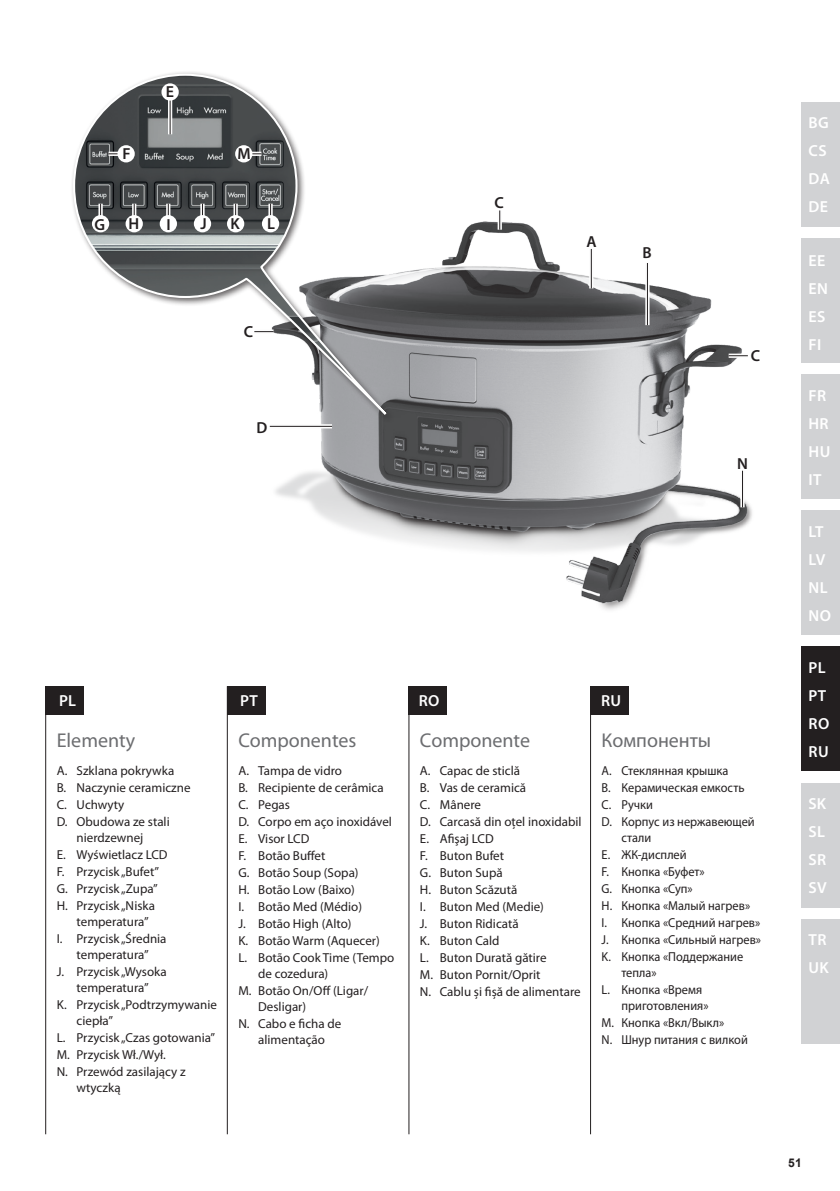
<style>
.page{position:relative;width:840px;height:1191px;background:#fff}
.page>*{position:absolute;margin:0;border:0;box-sizing:border-box;transform-origin:0 0}
.t1{font:20px "Myriad Pro";color:#6c6d70}
.t2{font:600 16px/28px "Myriad Pro";letter-spacing:.02em;color:#fff}
.t3{font:600 16px "Myriad Pro";color:#231f20}
.t4{font:13px/17px "Myriad Pro";color:#231f20}
.t5{font:13px "Myriad Pro";color:#231f20;scale:.95 1}
.t6{font:700 12px "Arial";color:#231f20}
</style>
<div class="page">
<img style="left:275px;top:222px;width:477px;height:388px">
<div style="left:70px;top:70px;width:324px;height:353px;background:#231f20;opacity:.7"></div>
<svg style="left:72px;top:73px;width:318px;height:346px"></svg>
<svg style="left:589px;top:249px;width:4px;height:39px"></svg>
<svg style="left:645px;top:263px;width:4px;height:62px"></svg>
<svg style="left:270px;top:424px;width:62px;height:4px"></svg>
<svg style="left:740px;top:471px;width:4px;height:36px"></svg>
<hr style="left:590px;top:249px;width:1px;height:39px;background:#231f20">
<hr style="left:646px;top:263px;width:1px;height:62px;background:#231f20">
<hr style="left:270px;top:426px;width:62px;height:1px;background:#231f20">
<hr style="left:741px;top:471px;width:1px;height:36px;background:#231f20">
<svg style="left:497px;top:210px;width:4px;height:20px"></svg>
<svg style="left:728px;top:353px;width:19px;height:5px"></svg>
<svg style="left:254px;top:329px;width:19px;height:5px"></svg>
<svg style="left:499px;top:210px;width:1px;height:20px"></svg>
<svg style="left:728px;top:355px;width:19px;height:1px"></svg>
<svg style="left:254px;top:331px;width:19px;height:1px"></svg>
<svg style="left:168px;top:101px;width:4px;height:33px"></svg>
<svg style="left:108px;top:152px;width:9px;height:4px"></svg>
<svg style="left:252px;top:152px;width:9px;height:4px"></svg>
<svg style="left:98px;top:204px;width:5px;height:12px"></svg>
<svg style="left:132px;top:204px;width:4px;height:11px"></svg>
<svg style="left:200px;top:204px;width:4px;height:11px"></svg>
<svg style="left:233px;top:204px;width:5px;height:11px"></svg>
<svg style="left:268px;top:204px;width:4px;height:11px"></svg>
<svg style="left:166px;top:204px;width:4px;height:11px"></svg>
<hr style="left:169px;top:99px;width:1px;height:35px;background:#231f20">
<div style="left:161px;top:83px;width:18px;height:18px;background:#fff;border-radius:50%"></div>
<div style="left:117px;top:145px;width:18px;height:17px;background:#fff;border-radius:50%"></div>
<div style="left:235px;top:145px;width:17px;height:17px;background:#fff;border-radius:50%"></div>
<div style="left:92px;top:215px;width:17px;height:17px;background:#fff;border-radius:50%"></div>
<div style="left:125px;top:215px;width:18px;height:17px;background:#fff;border-radius:50%"></div>
<div style="left:194px;top:215px;width:17px;height:17px;background:#fff;border-radius:50%"></div>
<div style="left:227px;top:215px;width:17px;height:17px;background:#fff;border-radius:50%"></div>
<div style="left:262px;top:215px;width:17px;height:17px;background:#fff;border-radius:50%"></div>
<div style="left:160px;top:215px;width:17px;height:17px;background:#fff;border-radius:50%"></div>
<hr style="left:227px;top:686px;width:1px;height:448px;background:#231f20">
<div style="left:227px;top:686px;width:38px;height:28px;background:#231f20"></div>
<hr style="left:590px;top:686px;width:1px;height:448px;background:#231f20">
<div style="left:590px;top:686px;width:38px;height:28px;background:#231f20"></div>
<hr style="left:45px;top:686px;width:1px;height:448px;background:#231f20">
<div style="left:45px;top:686px;width:39px;height:28px;background:#231f20"></div>
<hr style="left:408px;top:686px;width:1px;height:448px;background:#231f20">
<div style="left:408px;top:686px;width:38px;height:28px;background:#231f20"></div>
<div style="left:801px;top:102px;width:38px;height:125px;background:#d1d2d4"></div>
<div style="left:801px;top:238px;width:38px;height:125px;background:#d1d2d4"></div>
<div style="left:801px;top:374px;width:38px;height:125px;background:#d1d2d4"></div>
<div style="left:801px;top:510px;width:38px;height:125px;background:#d1d2d4"></div>
<div style="left:801px;top:646px;width:38px;height:125px;background:#231f20"></div>
<div style="left:801px;top:782px;width:38px;height:125px;background:#d1d2d4"></div>
<div style="left:801px;top:918px;width:38px;height:125px;background:#d1d2d4"></div>
<p class="t3" style="left:166px;top:82px;width:10px">E</p>
<p class="t3" style="left:122px;top:144px;width:10px">F</p>
<p class="t3" style="left:237px;top:144px;width:15px">M</p>
<p class="t3" style="left:95px;top:214px;width:12px">G</p>
<p class="t3" style="left:128px;top:214px;width:12px">H</p>
<p class="t3" style="left:166px;top:214px;width:6px">I</p>
<p class="t3" style="left:200px;top:214px;width:8px">J</p>
<p class="t3" style="left:230px;top:214px;width:11px">K</p>
<p class="t3" style="left:267px;top:214px;width:9px">L</p>
<p class="t3" style="left:243px;top:322px;width:11px">C</p>
<p class="t3" style="left:256px;top:417px;width:12px">D</p>
<p class="t3" style="left:494px;top:192px;width:11px">C</p>
<p class="t3" style="left:586px;top:231px;width:12px">A</p>
<p class="t3" style="left:642px;top:243px;width:11px">B</p>
<p class="t3" style="left:750px;top:346px;width:11px">C</p>
<p class="t3" style="left:736px;top:453px;width:12px">N</p>
<p class="t2" style="left:59px;top:686px;width:19px">PL</p>
<h1 class="t1" style="left:57px;top:727px;width:80px">Elementy</h1>
<p class="t4" style="left:57px;top:761px;width:119px">A. Szklana pokrywka</p>
<p class="t4" style="left:57px;top:778px;width:135px">B. Naczynie ceramiczne</p>
<p class="t4" style="left:57px;top:795px;width:69px">C. Uchwyty</p>
<p class="t4" style="left:57px;top:812px;width:114px">D. Obudowa ze stali</p>
<p class="t4" style="left:77px;top:828px;width:68px">nierdzewnej</p>
<p class="t4" style="left:57px;top:845px;width:112px">E. Wyświetlacz LCD</p>
<p class="t4" style="left:57px;top:862px;width:104px">F. Przycisk „Bufet”</p>
<p class="t4" style="left:57px;top:880px;width:103px">G. Przycisk „Zupa”</p>
<p class="t4" style="left:57px;top:897px;width:100px">H. Przycisk „Niska</p>
<p class="t4" style="left:77px;top:913px;width:73px">temperatura”</p>
<p class="t4" style="left:57px;top:930px;width:111px">I. Przycisk „Średnia</p>
<p class="t4" style="left:77px;top:946px;width:73px">temperatura”</p>
<p class="t4" style="left:57px;top:963px;width:112px">J. Przycisk „Wysoka</p>
<p class="t4" style="left:77px;top:979px;width:73px">temperatura”</p>
<p class="t4" style="left:57px;top:996px;width:162px">K. Przycisk „Podtrzymywanie</p>
<p class="t4" style="left:77px;top:1012px;width:38px">ciepła”</p>
<p class="t4" style="left:57px;top:1029px;width:160px">L. Przycisk „Czas gotowania”</p>
<p class="t4" style="left:57px;top:1046px;width:111px">M. Przycisk Wł./Wył.</p>
<p class="t4" style="left:57px;top:1063px;width:130px">N. Przewód zasilający z</p>
<p class="t4" style="left:77px;top:1079px;width:45px">wtyczką</p>
<p class="t2" style="left:240px;top:686px;width:10px">Pt</p>
<h1 class="t1" style="left:238px;top:727px;width:119px">Componentes</h1>
<p class="t4" style="left:238px;top:761px;width:105px">A. Tampa de vidro</p>
<p class="t4" style="left:238px;top:778px;width:147px">B. Recipiente de cerâmica</p>
<p class="t4" style="left:238px;top:795px;width:53px">C. Pegas</p>
<p class="t4" style="left:238px;top:812px;width:155px">D. Corpo em aço inoxidável</p>
<p class="t4" style="left:238px;top:829px;width:73px">E. Visor LCD</p>
<p class="t4" style="left:238px;top:846px;width:88px">F. Botão Buffet</p>
<p class="t4" style="left:238px;top:863px;width:122px">G. Botão Soup (Sopa)</p>
<p class="t4" style="left:238px;top:881px;width:118px">H. Botão Low (Baixo)</p>
<p class="t4" style="left:238px;top:898px;width:125px">I. Botão Med (Médio)</p>
<p class="t4" style="left:238px;top:915px;width:114px">J. Botão High (Alto)</p>
<p class="t4" style="left:238px;top:932px;width:143px">K. Botão Warm (Aquecer)</p>
<p class="t4" style="left:238px;top:949px;width:157px">L. Botão Cook Time (Tempo</p>
<p class="t4" style="left:258px;top:965px;width:72px">de cozedura)</p>
<p class="t4" style="left:238px;top:982px;width:131px">M. Botão On/Off (Ligar/</p>
<p class="t4" style="left:258px;top:998px;width:49px">Desligar)</p>
<p class="t4" style="left:238px;top:1015px;width:104px">N. Cabo e ficha de</p>
<p class="t4" style="left:258px;top:1031px;width:68px">alimentação</p>
<p class="t2" style="left:418px;top:686px;width:22px">RO</p>
<h1 class="t1" style="left:420px;top:727px;width:112px">Componente</h1>
<p class="t4" style="left:420px;top:761px;width:163px">A. Capac de sticlă<br>B. Vas de ceramică<br>C. Mânere<br>D. Carcasă din oţel inoxidabil<br>E. Afişaj LCD<br>F. Buton Bufet<br>G. Buton Supă<br>H. Buton Scăzută<br>I. Buton Med (Medie)<br>J. Buton Ridicată<br>K. Buton Cald<br>L. Buton Durată gătire<br>M. Buton Pornit/Oprit<br>N. Cablu și fișă de alimentare</p>
<p class="t2" style="left:600px;top:686px;width:22px">RU</p>
<h1 class="t1" style="left:601px;top:727px;width:111px">Компоненты</h1>
<p class="t5" style="left:601px;top:762px;width:135px">А. Стеклянная крышка</p>
<p class="t5" style="left:601px;top:779px;width:152px">В. Керамическая емкость</p>
<p class="t5" style="left:601px;top:796px;width:56px">С. Ручки</p>
<p class="t5" style="left:601px;top:813px;width:163px">D. Корпус из нержавеющей</p>
<p class="t5" style="left:621px;top:829px;width:33px">стали</p>
<p class="t5" style="left:601px;top:846px;width:91px">Е. ЖК-дисплей</p>
<p class="t5" style="left:601px;top:863px;width:110px">F. Кнопка «Буфет»</p>
<p class="t5" style="left:601px;top:880px;width:97px">G. Кнопка «Суп»</p>
<p class="t5" style="left:601px;top:897px;width:158px">H. Кнопка «Малый нагрев»</p>
<p class="t5" style="left:601px;top:914px;width:168px">I. Кнопка «Средний нагрев»</p>
<p class="t5" style="left:601px;top:931px;width:169px">J. Кнопка «Сильный нагрев»</p>
<p class="t5" style="left:601px;top:948px;width:151px">K. Кнопка «Поддержание</p>
<p class="t5" style="left:621px;top:964px;width:38px">тепла»</p>
<p class="t5" style="left:601px;top:981px;width:107px">L. Кнопка «Время</p>
<p class="t5" style="left:621px;top:997px;width:93px">приготовления»</p>
<p class="t5" style="left:601px;top:1014px;width:131px">M. Кнопка «Вкл/Выкл»</p>
<p class="t5" style="left:601px;top:1031px;width:155px">N. Шнур питания с вилкой</p>
<p class="t2" style="left:808px;top:109px;width:23px">BG<br>CS<br>DA<br>DE</p>
<p class="t2" style="left:808px;top:246px;width:21px">EE<br>EN<br>ES<br>FI</p>
<p class="t2" style="left:808px;top:381px;width:23px">FR<br>HR<br>HU<br>IT</p>
<p class="t2" style="left:808px;top:517px;width:24px">LT<br>LV<br>NL<br>NO</p>
<p class="t2" style="left:808px;top:653px;width:22px">pl<br>PT<br>RO<br>RU</p>
<p class="t2" style="left:808px;top:789px;width:20px;text-align:justify">SK SL SR SV</p>
<p class="t2" style="left:808px;top:925px;width:22px">TR<br>UK</p>
<p class="t6" style="left:787px;top:1155px;width:15px">51</p>
</div>
